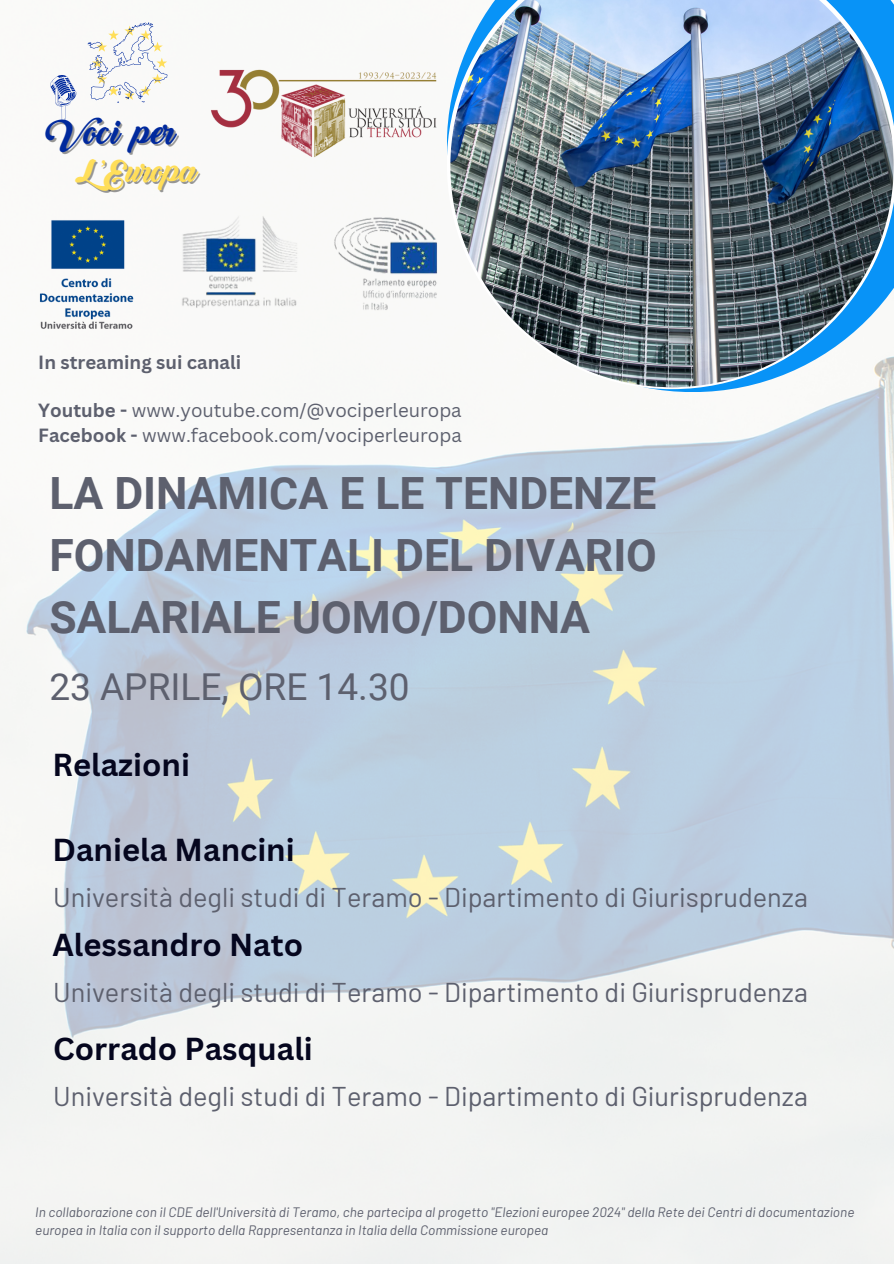
<style>
.page{position:relative;width:894px;height:1264px;background:#fff}
.page>*{position:absolute;margin:0;border:0;box-sizing:border-box;transform-origin:0 0}
.t1{font:700 44.4px/61.8px "Roboto";color:#5d606e;text-align:justify}
.t2{font:40.2px "wasdokrak NP";color:#00299d}
.t3{font:37.65px "wasdokrak NP";color:#ffde59}
.t4{font:37.05px "Roboto";color:#5d606e}
.t5{font:700 30.9px "Canva Sans";color:#05061e}
.t6{font:27.15px "Barlow";color:#5d606e}
.t7{font:18.6px/25.8px "Canva Sans";color:#5d606e}
.t8{font:700 18.6px "Canva Sans";color:#5d606e}
.t9{font:italic 13.65px/18px "Barlow";color:#5d606e}
.s1{color:rgb(0 0 0/.4)}
.s2{font-weight:700}
</style>
<div class="page">
<img style="left:0;top:22px;width:893px;height:1241px">
<img style="left:450px;top:0;width:443px;height:387px">
<svg style="left:49px;top:75px;width:28px;height:46px"></svg>
<svg style="left:87px;top:23px;width:80px;height:79px"></svg>
<img style="left:38px;top:219px;width:97px;height:110px">
<img style="left:175px;top:215px;width:124px;height:93px">
<img style="left:302px;top:216px;width:168px;height:96px">
<img style="left:210px;top:70px;width:227px;height:87px">
<h5 class="t2" style="left:51px;top:115px;width:126px">Voci per</h5>
<h5 class="t3" style="left:77px;top:155px;width:120px">L<span class="s1">’</span>Europa</h5>
<h3 class="t8" style="left:38px;top:349px;width:204px">In streaming sui canali</h3>
<h3 class="t7" style="left:38px;top:396px;width:425px"><span class="s2">Youtube -</span> www.youtube.com/@vociperleuropa<br><span class="s2">Facebook -</span> www.facebook.com/vociperleuropa</h3>
<p class="t1" style="left:49px;top:463px;width:609px">LA DINAMICA E LE TENDENZE FONDAMENTALI DEL DIVARIO SALARIALE UOMO/DONNA</p>
<p class="t4" style="left:49px;top:665px;width:361px">23 APRILE, ORE 14.30</p>
<p class="t5" style="left:52px;top:742px;width:139px">Relazioni</p>
<p class="t5" style="left:52px;top:828px;width:244px">Daniela Mancini</p>
<h6 class="t6" style="left:53px;top:879px;width:756px">Università degli studi di Teramo - Dipartimento di Giurisprudenza</h6>
<p class="t5" style="left:52px;top:923px;width:252px">Alessandro Nato</p>
<h2 class="t6" style="left:53px;top:974px;width:756px">Università degli studi di Teramo - Dipartimento di Giurisprudenza</h2>
<h4 class="t5" style="left:53px;top:1026px;width:261px">Corrado Pasquali</h4>
<h5 class="t6" style="left:53px;top:1078px;width:756px">Università degli studi di Teramo - Dipartimento di Giurisprudenza</h5>
<h6 class="t9" style="left:35px;top:1202px;width:820px">In collaborazione con il CDE dell'Università di Teramo, che partecipa al progetto "Elezioni europee 2024" della Rete dei Centri di documentazione europea in Italia con il supporto della Rappresentanza in Italia della Commissione europea</h6>
</div>
